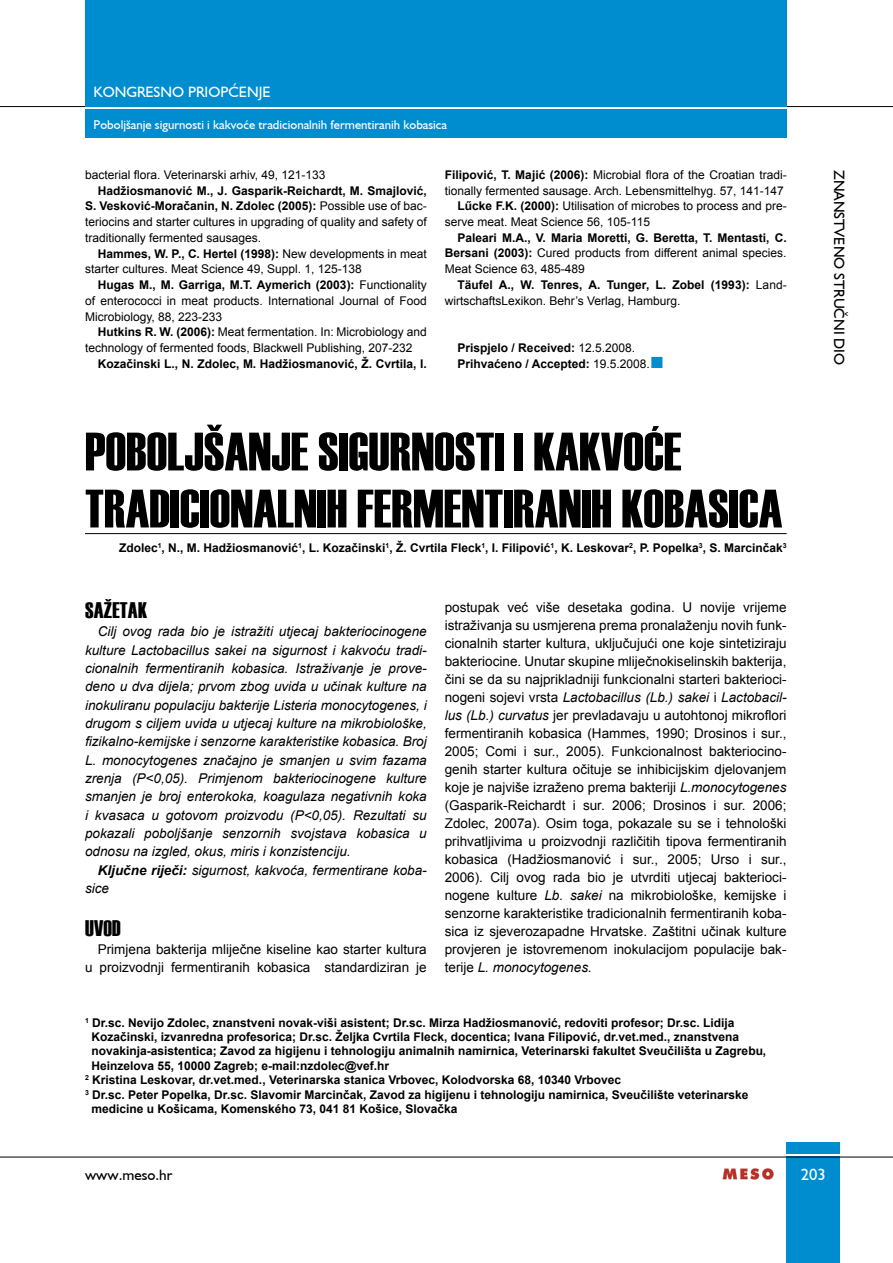
<style>
.page{position:relative;width:893px;height:1263px;background:#fff}
.page>*{position:absolute;margin:0;border:0;box-sizing:border-box;transform-origin:0 0}
.t1{font:54px/57px "Haettenschweiler";color:#000}
.t2{font:22.5px "Haettenschweiler";letter-spacing:.01em;color:#000}
.t3{font:16.5px "Humanist 521 BT";color:#fff}
.t4{font:15px "Humanist 521 BT";color:#000}
.t5{font:15px "Humanist 521 BT";color:#fff}
.t6{font:13.5px/18px "Arial";color:#000;text-align:right}
.t7{font:italic 13.5px/18.3px "Arial";color:#000;text-align:justify}
.t8{font:12.75px "Humanist 521 BT";color:#fff}
.t9{font:700 12px/15.8px "Arial";color:#000;text-align:justify}
.t10{font:12px/15.8px "Arial";color:#000}
.s1{font-weight:700}
.s2{font-weight:400}
.s3{font-weight:400;font-size:24px;color:#008dd0}
.s4{font-style:italic}
</style>
<div class="page">
<svg style="left:723px;top:1168px;width:51px;height:11px"></svg>
<hr style="left:0;top:106px;width:893px;height:1px;background:#000">
<div style="left:85px;top:0;width:702px;height:107px;background:#008dd0"></div>
<div style="left:787px;top:1157px;width:53px;height:106px;background:#008dd0"></div>
<hr style="left:0;top:1157px;width:893px;height:1px;background:#000">
<div style="left:787px;top:1143px;width:53px;height:11px;background:#008dd0"></div>
<div style="left:85px;top:110px;width:702px;height:28px;background:#008dd0"></div>
<hr style="left:85px;top:533px;width:702px;height:1px;background:#000">
<p class="t5" style="left:94px;top:83px;width:179px">KONGRESNO PRIOPĆENJE</p>
<p class="t8" style="left:94px;top:116px;width:355px">Poboljšanje sigurnosti i kakvoće tradicionalnih fermentiranih kobasica</p>
<p class="t10" style="left:85px;top:167px;width:242px">bacterial flora. Veterinarski arhiv, 49, 121-133</p>
<p class="t10" style="left:85px;top:183px;width:343px;text-align:justify;text-indent:13px"><span class="s1">Hadžiosmanović M., J. Gasparik-Reichardt, M. Smajlović, S. Vesković-Moračanin, N. Zdolec (2005):</span> Possible use of bac&shy;teriocins and starter cultures in upgrading of quality and safety of traditionally fermented sausages.</p>
<p class="t10" style="left:85px;top:246px;width:343px;text-indent:13px"><span class="s1">Hammes, W. P., C. Hertel (1998):</span> New developments in meat starter cultures. Meat Science 49, Suppl. 1, 125-138</p>
<p class="t10" style="left:85px;top:277px;width:343px;text-align:justify;text-indent:13px"><span class="s1">Hugas M., M. Garriga, M.T. Aymerich (2003):</span> Functionality of enterococci in meat products. International Journal of Food Microbiology, 88, 223-233</p>
<p class="t10" style="left:85px;top:324px;width:343px;text-indent:13px"><span class="s1">Hutkins R. W. (2006):</span> Meat fermentation. In: Microbiology and technology of fermented foods, Blackwell Publishing, 207-232</p>
<p class="t9" style="left:98px;top:356px;width:331px">Kozačinski L., N. Zdolec, M. Hadžiosmanović, Ž. Cvrtila, I.</p>
<p class="t10" style="left:445px;top:167px;width:343px"><span class="s1">Filipović, T. Majić (2006):</span> Microbial flora of the Croatian tradi-</p>
<p class="t10" style="left:445px;top:183px;width:340px">tionally fermented sausage. Arch. Lebensmittelhyg. 57, 141-147</p>
<p class="t10" style="left:458px;top:198px;width:331px"><span class="s1">Lűcke F.K. (2000):</span> Utilisation of microbes to process and pre-</p>
<p class="t10" style="left:445px;top:214px;width:207px">serve meat. Meat Science 56, 105-115</p>
<p class="t9" style="left:445px;top:230px;width:343px;text-indent:13px">Paleari M.A., V. Maria Moretti, G. Beretta, T. Mentasti, C.<br>Bersani (2003): <span class="s2">Cured products from different animal species.<br>Meat Science 63, 485-489</span></p>
<p class="t10" style="left:445px;top:277px;width:343px;text-indent:13px"><span class="s1">Täufel A., W. Tenres, A. Tunger, L. Zobel (1993):</span> Land&shy;wirtschaftsLexikon. Behr’s Verlag, Hamburg.</p>
<p class="t9" style="left:458px;top:340px;width:208px">Prispjelo / Received: <span class="s2">12.5.2008.<br></span>Prihvaćeno / Accepted: <span class="s2">19.5.2008.</span><span class="s3">■</span></p>
<p class="t4" style="left:849px;top:170px;width:196px;rotate:90deg">ZNANSTVENO STRUČNI DIO</p>
<h1 class="t1" style="left:85px;top:423px;width:699px">POBOLJŠANJE SIGURNOSTI I KAKVOĆE<br>TRADICIONALNIH FERMENTIRANIH KOBASICA</h1>
<p class="t9" style="left:119px;top:540px;width:669px">Zdolec<sup>1</sup>, N., M. Hadžiosmanović<sup>1</sup>, L. Kozačinski<sup>1</sup>, Ž. Cvrtila Fleck<sup>1</sup>, I. Filipović<sup>1</sup>, K. Leskovar<sup>2</sup>, P. Popelka<sup>3</sup>, S. Marcinčak<sup>3</sup></p>
<h2 class="t2" style="left:85px;top:595px;width:64px">SAŽETAK</h2>
<p class="t7" style="left:85px;top:622px;width:343px;text-indent:13px">Cilj ovog rada bio je istražiti utjecaj bakteriocinogene kulture Lactobacillus sakei na sigurnost i kakvoću tradi&shy;cionalnih fermentiranih kobasica. Istraživanje je prove&shy;deno u dva dijela; prvom zbog uvida u učinak kulture na inokuliranu populaciju bakterije Listeria monocytogenes, i drugom s ciljem uvida u utjecaj kulture na mikrobiološke, fizikalno-kemijske i senzorne karakteristike kobasica. Broj L. monocytogenes značajno je smanjen u svim fazama zrenja (P&lt;0,05). Primjenom bakteriocinogene kulture smanjen je broj enterokoka, koagulaza negativnih koka i kvasaca u gotovom proizvodu (P&lt;0,05). Rezultati su pokazali poboljšanje senzornih svojstava kobasica u odnosu na izgled, okus, miris i konzistenciju.</p>
<p class="t7" style="left:85px;top:861px;width:343px;text-indent:13px"><span class="s1">Ključne riječi:</span> sigurnost, kakvoća, fermentirane koba&shy;sice</p>
<h2 class="t2" style="left:85px;top:912px;width:37px">UVOD</h2>
<p class="t6" style="left:85px;top:940px;width:343px">Primjena bakterija mliječne kiseline kao starter kultura<br>u proizvodnji fermentiranih kobasica standardiziran je</p>
<p class="t6" style="left:445px;top:598px;width:343px;text-align:justify">postupak već više desetaka godina. U novije vrijeme istraživanja su usmjerena prema pronalaženju novih funk&shy;cionalnih starter kultura, uključujući one koje sintetiziraju bakteriocine. Unutar skupine mliječnokiselinskih bakterija, čini se da su najprikladniji funkcionalni starteri bakterioci&shy;nogeni sojevi vrsta <span class="s4">Lactobacillus (Lb.) sakei</span> i <span class="s4">Lactobacil&shy;lus (Lb.) curvatus</span> jer prevladavaju u autohtonoj mikroflori fermentiranih kobasica (Hammes, 1990; Drosinos i sur., 2005; Comi i sur., 2005). Funkcionalnost bakteriocino&shy;genih starter kultura očituje se inhibicijskim djelovanjem koje je najviše izraženo prema bakteriji <span class="s4">L.monocytogenes </span>(Gasparik-Reichardt i sur. 2006; Drosinos i sur. 2006; Zdolec, 2007a). Osim toga, pokazale su se i tehnološki prihvatljivima u proizvodnji različitih tipova fermentiranih kobasica (Hadžiosmanović i sur., 2005; Urso i sur., 2006). Cilj ovog rada bio je utvrditi utjecaj bakterioci&shy;nogene kulture <span class="s4">Lb. sakei</span> na mikrobiološke, kemijske i senzorne karakteristike tradicionalnih fermentiranih koba&shy;sica iz sjeverozapadne Hrvatske. Zaštitni učinak kulture provjeren je istovremenom inokulacijom populacije bak&shy;terije <span class="s4">L. monocytogenes.</span></p>
<p class="t9" style="left:85px;top:1015px;width:651px"><sup>1</sup> Dr.sc. Nevijo Zdolec, znanstveni novak-viši asistent; Dr.sc. Mirza Hadžiosmanović, redoviti profesor; Dr.sc. Lidija</p>
<p class="t9" style="left:91px;top:1029px;width:649px">Kozačinski, izvanredna profesorica; Dr.sc. Željka Cvrtila Fleck, docentica; Ivana Filipović, dr.vet.med., znanstvena</p>
<p class="t9" style="left:91px;top:1044px;width:676px">novakinja-asistentica; Zavod za higijenu i tehnologiju animalnih namirnica, Veterinarski fakultet Sveučilišta u Zagrebu,</p>
<p class="t9" style="left:91px;top:1058px;width:299px">Heinzelova 55, 10000 Zagreb; e-mail:nzdolec@vef.hr</p>
<p class="t9" style="left:85px;top:1072px;width:538px"><sup>2</sup> Kristina Leskovar, dr.vet.med., Veterinarska stanica Vrbovec, Kolodvorska 68, 10340 Vrbovec</p>
<p class="t9" style="left:85px;top:1087px;width:665px"><sup>3</sup> Dr.sc. Peter Popelka, Dr.sc. Slavomir Marcinčak, Zavod za higijenu i tehnologiju namirnica, Sveučilište veterinarske</p>
<p class="t9" style="left:91px;top:1101px;width:368px">medicine u Košicama, Komenského 73, 041 81 Košice, Slovačka</p>
<p class="t4" style="left:85px;top:1165px;width:89px">www.meso.hr</p>
<p class="t3" style="left:801px;top:1164px;width:26px">203</p>
</div>
